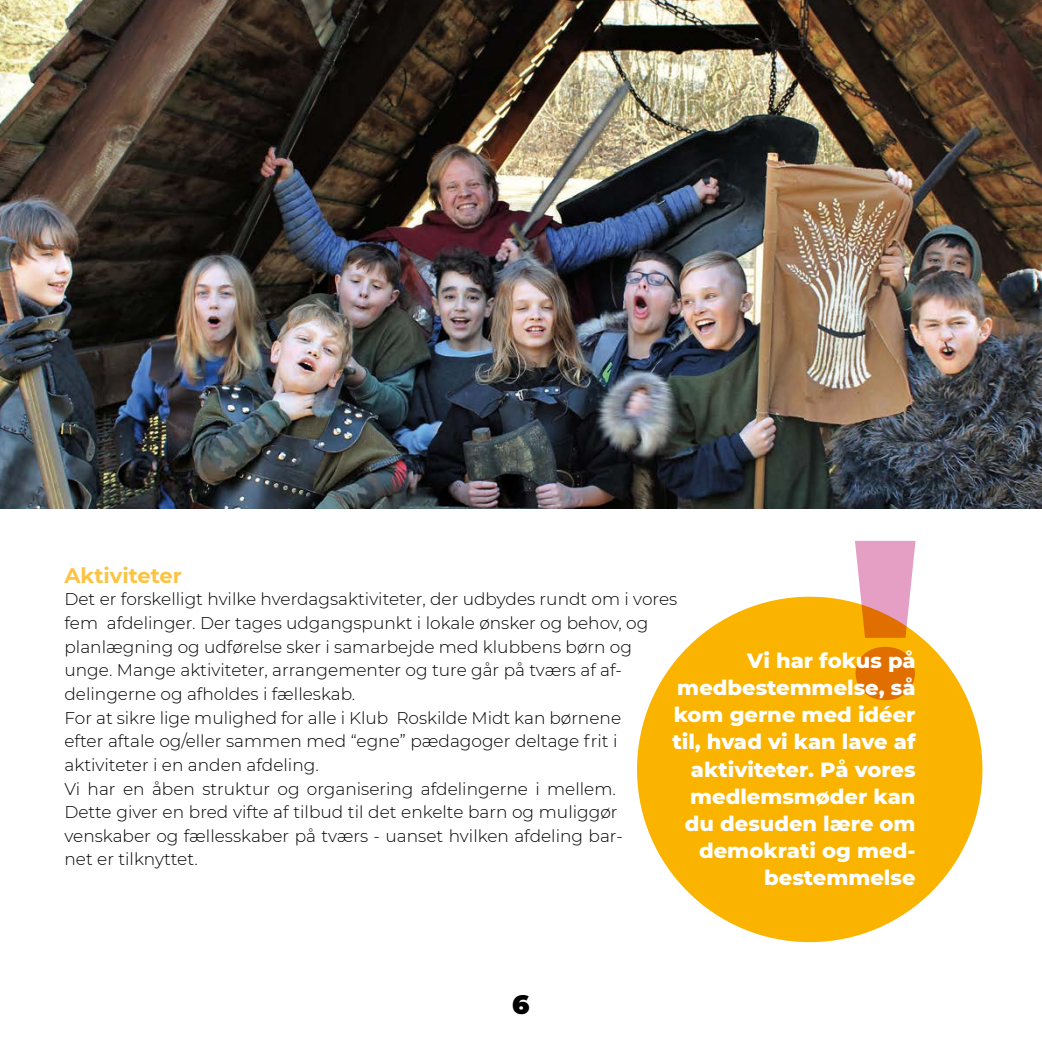
<style>
.page{position:relative;width:1042px;height:1042px;background:#fff}
.page>*{position:absolute;margin:0;border:0;box-sizing:border-box;transform-origin:0 0}
.t1{font:900 26.25px "Montserrat";color:#000}
.t2{font:800 21px/27.1px "Montserrat";color:#fff;text-align:right}
.t3{font:700 21px "Montserrat";color:#fcc343}
.t4{font:300 16.97px/23.6px "Montserrat";color:#000}
</style>
<div class="page">
<img style="left:0;top:0;width:1042px;height:508px">
<div style="left:637px;top:597px;width:345px;height:345px;background:#fab400;border-radius:50%"></div>
<svg style="left:855px;top:541px;width:60px;height:159px"></svg>
<p class="t3" style="left:64px;top:560px;width:119px">Aktiviteter</p>
<p class="t4" style="left:64px;top:587px;width:614px">Det er forskelligt hvilke hverdagsaktiviteter, der udbydes rundt om i vores fem afdelinger. Der tages udgangspunkt i lokale ønsker og behov, og planlægning og udførelse sker i samarbejde med klubbens børn og unge. Mange aktiviteter, arrangementer og ture går på tværs af af&shy;delingerne og afholdes i fælleskab.<br>For at sikre lige mulighed for alle i Klub Roskilde Midt kan børnene<br>efter aftale og/eller sammen med “egne” pædagoger deltage frit i aktiviteter i en anden afdeling.<br>Vi har en åben struktur og organisering afdelingerne i mellem.<br>Dette giver en bred vifte af tilbud til det enkelte barn og muliggør venskaber og fællesskaber på tværs - uanset hvilken afdeling bar-<br>net er tilknyttet.</p>
<p class="t2" style="left:672px;top:646px;width:245px">Vi har fokus på medbestemmelse, så kom gerne med idéer til, hvad vi kan lave af aktiviteter. På vores medlemsmøder kan du desuden lære om demokrati og med&shy;bestemmelse</p>
<h1 class="t1" style="left:512px;top:985px;width:19px">6</h1>
</div>
